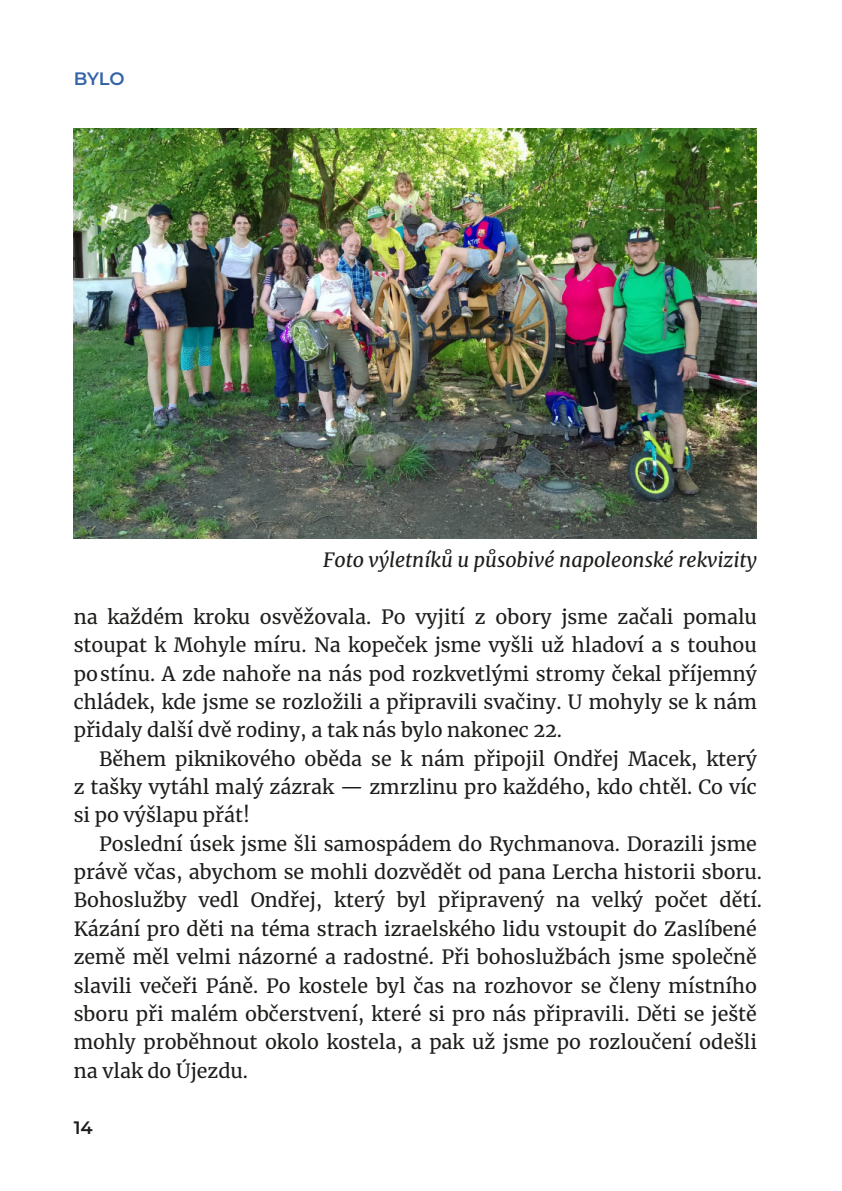
<style>
.page{position:relative;width:842px;height:1191px;background:#fff}
.page>*{position:absolute;margin:0;border:0;box-sizing:border-box;transform-origin:0 0}
.t1{font:19.6px/28.4px "Merriweather";color:#1d1d1b;text-align:justify}
.t2{font:italic 19.6px "Merriweather";color:#1d1d1b}
.t3{font:600 18px "Montserrat";color:#3563a7}
.t4{font:600 18px "Montserrat";color:#1d1d1b}
</style>
<div class="page">
<img style="left:74px;top:128px;width:683px;height:411px">
<p class="t3" style="left:74px;top:68px;width:52px">BYLO</p>
<p class="t2" style="left:323px;top:548px;width:435px">Foto výletníků u působivé napoleonské rekvizity</p>
<p class="t1" style="left:74px;top:602px;width:685px">na každém kroku osvěžovala. Po vyjití z obory jsme začali pomalu stoupat k Mohyle míru. Na kopeček jsme vyšli už hladoví a s touhou po stínu. A zde nahoře na nás pod rozkvetlými stromy čekal příjemný chládek, kde jsme se rozložili a připravili svačiny. U mohyly se k nám přidaly další dvě rodiny, a tak nás bylo nakonec 22.</p>
<p class="t1" style="left:74px;top:744px;width:685px;text-indent:26px">Během piknikového oběda se k nám připojil Ondřej Macek, který z tašky vytáhl malý zázrak — zmrzlinu pro každého, kdo chtěl. Co víc si po výšlapu přát!</p>
<p class="t1" style="left:74px;top:829px;width:690px;text-align:left;text-indent:26px">Poslední úsek jsme šli samospádem do Rychmanova. Dorazili jsme právě včas, abychom se mohli dozvědět od pana Lercha historii sboru.<br>Bohoslužby vedl Ondřej, který byl připravený na velký počet dětí.<br>Kázání pro děti na téma strach izraelského lidu vstoupit do Zaslíbené země měl velmi názorné a radostné. Při bohoslužbách jsme společně slavili večeři Páně. Po kostele byl čas na rozhovor se členy místního sboru při malém občerstvení, které si pro nás připravili. Děti se ještě mohly proběhnout okolo kostela, a pak už jsme po rozloučení odešli na vlak do Újezdu.</p>
<p class="t4" style="left:74px;top:1116px;width:21px">14</p>
</div>
